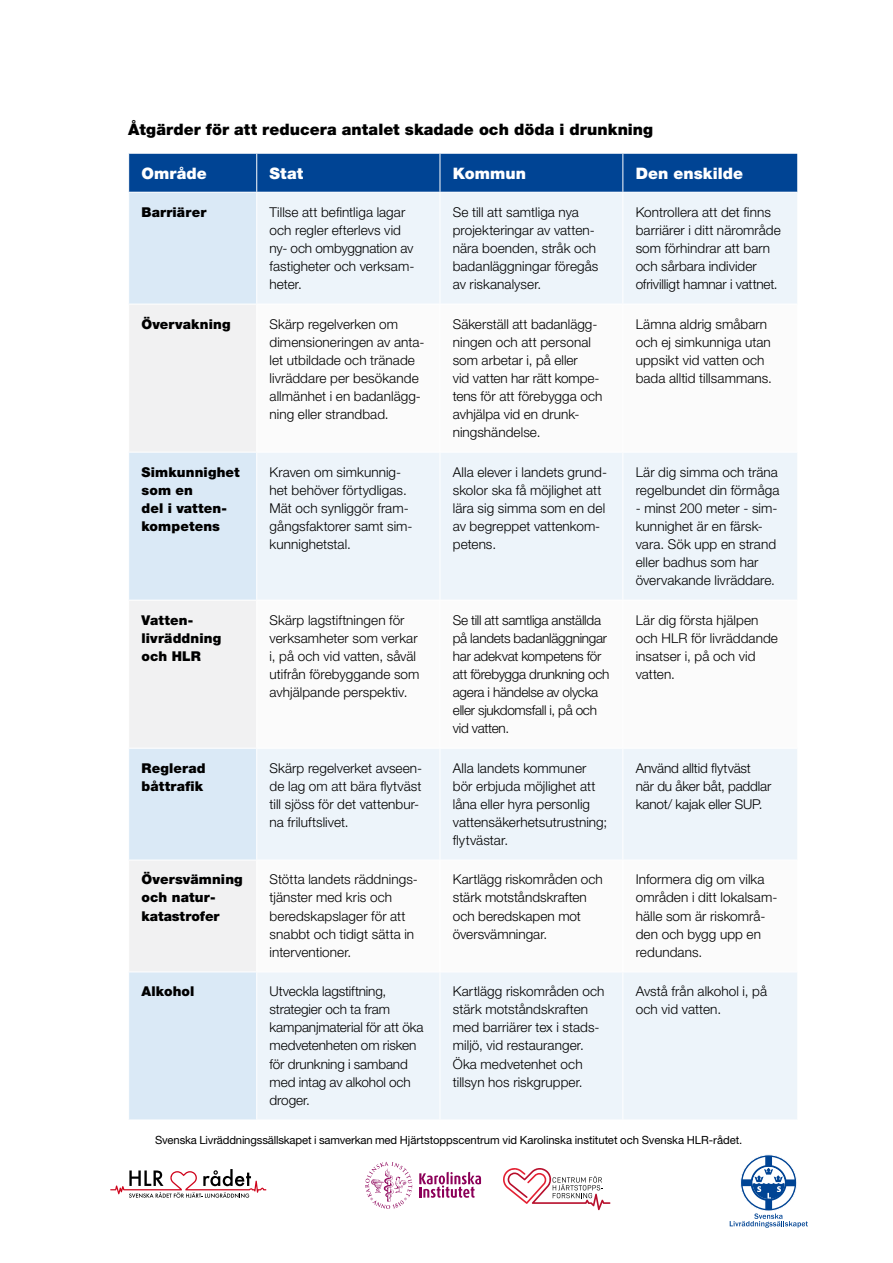
<style>
.page{position:relative;width:893px;height:1263px;background:#fff}
.page>*{position:absolute;margin:0;border:0;box-sizing:border-box;transform-origin:0 0}
.t1{font:900 15.75px "Helvetica Neue LT Std";letter-spacing:.005em;color:#000}
.t2{font:900 15.75px "Helvetica Neue LT Std";letter-spacing:.005em;color:#fff}
.t3{font:300 13.5px/18px "Helvetica Neue LT Std";letter-spacing:.005em;color:#000}
.t4{font:300 13.5px/18px "Helvetica Neue LT Std";letter-spacing:-.02em;color:#000}
.t5{font:900 13.5px/18px "Helvetica Neue LT Std";letter-spacing:.01em;color:#000}
.t6{font:11.25px "Helvetica Neue LT Std";letter-spacing:-.01em;color:#000}
</style>
<div class="page">
<div style="left:129px;top:154px;width:668px;height:38px;background:#004494"></div>
<div style="left:129px;top:193px;width:127px;height:926px;background:#dae9f6"></div>
<div style="left:257px;top:193px;width:540px;height:926px;background:#edf4fa"></div>
<svg style="left:129px;top:305px;width:127px;height:666px;fill:#f1f1f2"></svg>
<svg style="left:257px;top:305px;width:540px;height:666px"></svg>
<hr style="left:439px;top:860px;width:2px;height:111px;background:#fff">
<hr style="left:622px;top:860px;width:2px;height:111px;background:#fff">
<hr style="left:128px;top:600px;width:129px;height:1px;background:#fff">
<hr style="left:257px;top:600px;width:183px;height:1px;background:#fff">
<hr style="left:440px;top:600px;width:183px;height:1px;background:#fff">
<hr style="left:623px;top:600px;width:174px;height:1px;background:#fff">
<hr style="left:128px;top:748px;width:129px;height:1px;background:#fff">
<hr style="left:257px;top:748px;width:183px;height:1px;background:#fff">
<hr style="left:440px;top:748px;width:183px;height:1px;background:#fff">
<hr style="left:623px;top:748px;width:174px;height:1px;background:#fff">
<hr style="left:128px;top:971px;width:129px;height:1px;background:#fff">
<hr style="left:257px;top:971px;width:183px;height:1px;background:#fff">
<hr style="left:440px;top:971px;width:183px;height:1px;background:#fff">
<hr style="left:623px;top:971px;width:174px;height:1px;background:#fff">
<hr style="left:128px;top:860px;width:129px;height:1px;background:#fff">
<hr style="left:257px;top:860px;width:183px;height:1px;background:#fff">
<hr style="left:440px;top:860px;width:183px;height:1px;background:#fff">
<hr style="left:623px;top:860px;width:174px;height:1px;background:#fff">
<hr style="left:128px;top:452px;width:129px;height:1px;background:#fff">
<hr style="left:257px;top:452px;width:183px;height:1px;background:#fff">
<hr style="left:440px;top:452px;width:183px;height:1px;background:#fff">
<hr style="left:623px;top:452px;width:174px;height:1px;background:#fff">
<hr style="left:128px;top:304px;width:129px;height:1px;background:#fff">
<hr style="left:257px;top:304px;width:183px;height:1px;background:#fff">
<hr style="left:440px;top:304px;width:183px;height:1px;background:#fff">
<hr style="left:623px;top:304px;width:174px;height:1px;background:#fff">
<hr style="left:440px;top:193px;width:1px;height:111px;background:#fff">
<hr style="left:622px;top:193px;width:1px;height:111px;background:#fff">
<hr style="left:440px;top:304px;width:1px;height:148px;background:#fff">
<hr style="left:622px;top:304px;width:1px;height:148px;background:#fff">
<hr style="left:440px;top:452px;width:1px;height:148px;background:#fff">
<hr style="left:622px;top:452px;width:1px;height:148px;background:#fff">
<hr style="left:440px;top:600px;width:1px;height:148px;background:#fff">
<hr style="left:622px;top:600px;width:1px;height:148px;background:#fff">
<hr style="left:440px;top:748px;width:1px;height:112px;background:#fff">
<hr style="left:622px;top:748px;width:1px;height:112px;background:#fff">
<hr style="left:440px;top:972px;width:1px;height:147px;background:#fff">
<hr style="left:622px;top:972px;width:1px;height:147px;background:#fff">
<hr style="left:256px;top:154px;width:1px;height:38px;background:#fff">
<hr style="left:440px;top:154px;width:1px;height:38px;background:#fff">
<hr style="left:622px;top:154px;width:1px;height:38px;background:#fff">
<svg style="left:730px;top:1157px;width:78px;height:71px"></svg>
<svg style="left:419px;top:1172px;width:62px;height:26px"></svg>
<svg style="left:365px;top:1162px;width:47px;height:47px"></svg>
<svg style="left:110px;top:1169px;width:156px;height:29px"></svg>
<svg style="left:503px;top:1168px;width:107px;height:42px"></svg>
<p class="t1" style="left:128px;top:120px;width:526px">Åtgärder för att reducera antalet skadade och döda i drunkning</p>
<p class="t2" style="left:141px;top:164px;width:67px">Område</p>
<p class="t2" style="left:270px;top:164px;width:35px">Stat</p>
<p class="t2" style="left:453px;top:164px;width:75px">Kommun</p>
<p class="t2" style="left:636px;top:164px;width:109px">Den enskilde</p>
<p class="t5" style="left:141px;top:203px;width:66px">Barriärer</p>
<p class="t3" style="left:270px;top:203px;width:146px">Tillse att befintliga lagar och regler efterlevs vid ny- och ombyggnation av fastigheter och verksam&shy;heter.</p>
<p class="t3" style="left:453px;top:203px;width:147px">Se till att samtliga nya projekteringar av vatten&shy;nära boenden, stråk och badanläggningar föregås av riskanalyser.</p>
<p class="t3" style="left:636px;top:203px;width:147px">Kontrollera att det finns barriärer i ditt närområde som förhindrar att barn och sårbara individer ofrivilligt hamnar i vattnet.</p>
<p class="t5" style="left:141px;top:315px;width:91px">Övervakning</p>
<p class="t3" style="left:270px;top:315px;width:156px">Skärp regelverken om dimensioneringen av anta&shy;let utbildade och tränade livräddare per besökande allmänhet i en badanlägg&shy;ning eller strandbad.</p>
<p class="t3" style="left:453px;top:315px;width:151px">Säkerställ att badanlägg&shy;ningen och att personal som arbetar i, på eller<br>vid vatten har rätt kompe&shy;tens för att förebygga och avhjälpa vid en drunk&shy;ningshändelse.</p>
<p class="t3" style="left:636px;top:314px;width:138px">Lämna aldrig småbarn och ej simkunniga utan uppsikt vid vatten och bada alltid tillsammans.</p>
<p class="t5" style="left:141px;top:463px;width:100px">Simkunnighet som en<br>del i vatten&shy;kompetens</p>
<p class="t3" style="left:270px;top:462px;width:145px">Kraven om simkunnig&shy;het behöver förtydligas.<br>Mät och synliggör fram&shy;gångsfaktorer samt sim&shy;kunnighetstal.</p>
<p class="t3" style="left:453px;top:462px;width:156px">Alla elever i landets grund&shy;skolor ska få möjlighet att lära sig simma som en del av begreppet vattenkom&shy;petens.</p>
<p class="t3" style="left:636px;top:462px;width:145px">Lär dig simma och träna regelbundet din förmåga</p>
<p class="t3" style="left:636px;top:499px;width:143px">- minst 200 meter - sim&shy;kunnighet är en färsk&shy;vara. Sök upp en strand eller badhus som har övervakande livräddare.</p>
<p class="t5" style="left:141px;top:611px;width:81px">Vatten&shy;livräddning och HLR</p>
<p class="t3" style="left:270px;top:610px;width:151px">Skärp lagstiftningen för verksamheter som verkar i, på och vid vatten, såväl utifrån förebyggande som avhjälpande perspektiv.</p>
<p class="t4" style="left:453px;top:610px;width:158px">Se till att samtliga anställda på landets badanläggningar har adekvat kompetens för att förebygga drunkning och agera i händelse av olycka eller sjukdomsfall i, på och vid vatten.</p>
<p class="t3" style="left:636px;top:610px;width:144px">Lär dig första hjälpen och HLR för livräddande insatser i, på och vid vatten.</p>
<p class="t5" style="left:142px;top:759px;width:66px">Reglerad båttrafik</p>
<p class="t3" style="left:270px;top:758px;width:154px">Skärp regelverket avseen&shy;de lag om att bära flytväst till sjöss för det vattenbur&shy;na friluftslivet.</p>
<p class="t3" style="left:453px;top:758px;width:156px">Alla landets kommuner bör erbjuda möjlighet att låna eller hyra personlig vattensäkerhetsutrustning; flytvästar.</p>
<p class="t3" style="left:636px;top:758px;width:137px">Använd alltid flytväst när du åker båt, paddlar kanot/ kajak eller SUP.</p>
<p class="t5" style="left:142px;top:870px;width:103px">Översvämning och natur&shy;katastrofer</p>
<p class="t3" style="left:270px;top:870px;width:150px">Stötta landets räddnings&shy;tjänster med kris och beredskapslager för att snabbt och tidigt sätta in interventioner.</p>
<p class="t3" style="left:453px;top:870px;width:151px">Kartlägg riskområden och stärk motståndskraften och beredskapen mot översvämningar.</p>
<p class="t3" style="left:636px;top:870px;width:143px">Informera dig om vilka områden i ditt lokalsam&shy;hälle som är riskområ&shy;den och bygg upp en redundans.</p>
<p class="t5" style="left:142px;top:982px;width:54px">Alkohol</p>
<p class="t3" style="left:270px;top:982px;width:155px">Utveckla lagstiftning, strategier och ta fram kampanjmaterial för att öka medvetenheten om risken för drunkning i samband med intag av alkohol och droger.</p>
<p class="t3" style="left:453px;top:982px;width:153px">Kartlägg riskområden och stärk motståndskraften med barriärer tex i stads&shy;miljö, vid restauranger.<br>Öka medvetenhet och tillsyn hos riskgrupper.</p>
<p class="t3" style="left:636px;top:982px;width:133px">Avstå från alkohol i, på och vid vatten.</p>
<p class="t6" style="left:155px;top:1133px;width:589px">Svenska Livräddningssällskapet i samverkan med Hjärtstoppscentrum vid Karolinska institutet och Svenska HLR-rådet.</p>
</div>
